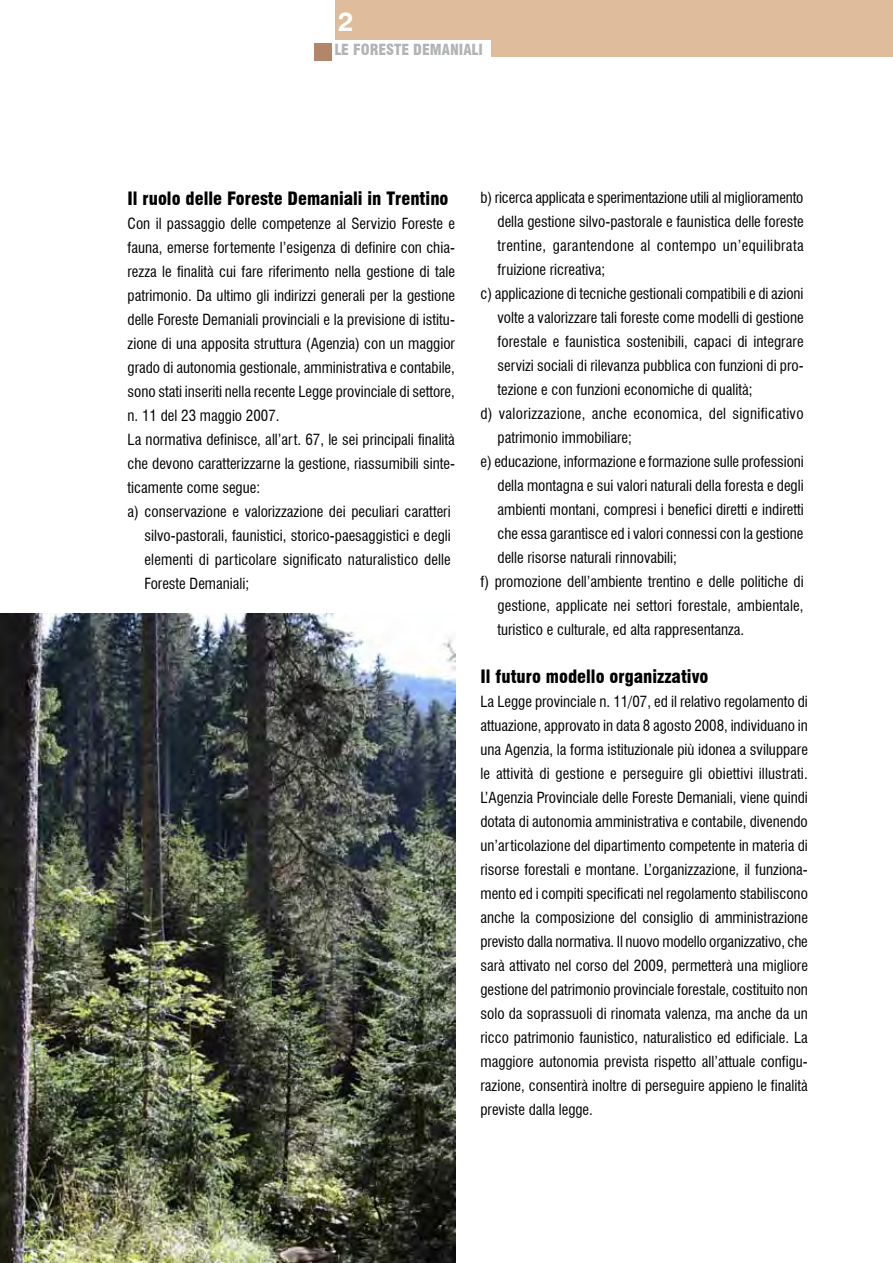
<style>
.page{position:relative;width:893px;height:1263px;background:#fff}
.page>*{position:absolute;margin:0;border:0;box-sizing:border-box;transform-origin:0 0}
.t1{font:700 27px "Swiss 721 BT";color:#fff}
.t2{font:900 condensed 18px "Swiss 721 BT";color:#000}
.t3{font:condensed 15px/24px "Swiss 721 BT";color:#000;text-align:justify}
.t4{font:condensed 15px "Swiss 721 BT";letter-spacing:.02em;color:#000}
.t5{font:condensed 15px "Swiss 721 BT";letter-spacing:.025em;color:#000}
.t6{font:900 condensed 15px "Swiss 721 BT";color:#b1b3b4}
</style>
<div class="page">
<div style="left:336px;top:0;width:557px;height:56px;background:#dfbc9b"></div>
<div style="left:327px;top:40px;width:163px;height:33px;background:#fff"></div>
<div style="left:315px;top:43px;width:17px;height:17px;background:#b3866a"></div>
<img style="left:0;top:613px;width:455px;height:650px">
<h1 class="t1" style="left:338px;top:5px;width:17px">2</h1>
<p class="t6" style="left:334px;top:40px;width:150px">LE FORESTE DEMANIALI</p>
<p class="t2" style="left:128px;top:188px;width:322px">Il ruolo delle Foreste Demaniali in Trentino</p>
<p class="t3" style="left:128px;top:212px;width:329px">Con il passaggio delle competenze al Servizio Foreste e</p>
<p class="t3" style="left:128px;top:236px;width:329px">fauna, emerse fortemente l’esigenza di definire con chia-</p>
<p class="t3" style="left:128px;top:260px;width:329px">rezza le finalità cui fare riferimento nella gestione di tale</p>
<p class="t3" style="left:128px;top:284px;width:329px">patrimonio. Da ultimo gli indirizzi generali per la gestione</p>
<p class="t3" style="left:128px;top:308px;width:329px">delle Foreste Demaniali provinciali e la previsione di istitu-</p>
<p class="t3" style="left:128px;top:332px;width:329px">zione di una apposita struttura (Agenzia) con un maggior</p>
<p class="t3" style="left:128px;top:356px;width:329px">grado di autonomia gestionale, amministrativa e contabile,</p>
<p class="t3" style="left:128px;top:380px;width:329px">sono stati inseriti nella recente Legge provinciale di settore,</p>
<p class="t3" style="left:128px;top:404px;width:154px">n. 11 del 23 maggio 2007.</p>
<p class="t3" style="left:128px;top:428px;width:329px">La normativa definisce, all’art. 67, le sei principali finalità</p>
<p class="t3" style="left:128px;top:452px;width:329px">che devono caratterizzarne la gestione, riassumibili sinte-</p>
<p class="t3" style="left:128px;top:476px;width:134px">ticamente come segue:</p>
<p class="t3" style="left:128px;top:500px;width:325px">a) conservazione e valorizzazione dei peculiari caratteri</p>
<p class="t3" style="left:145px;top:524px;width:308px">silvo-pastorali, faunistici, storico-paesaggistici e degli</p>
<p class="t3" style="left:145px;top:548px;width:308px">elementi di particolare significato naturalistico delle</p>
<p class="t3" style="left:145px;top:572px;width:106px">Foreste Demaniali;</p>
<p class="t3" style="left:480px;top:185px;width:325px">b) ricerca applicata e sperimentazione utili al miglioramento</p>
<p class="t3" style="left:497px;top:209px;width:308px">della gestione silvo-pastorale e faunistica delle foreste</p>
<p class="t5" style="left:497px;top:236px;width:308px">trentine, garantendone al contempo un’equilibrata</p>
<p class="t3" style="left:497px;top:257px;width:109px">fruizione ricreativa;</p>
<p class="t3" style="left:480px;top:281px;width:325px">c) applicazione di tecniche gestionali compatibili e di azioni</p>
<p class="t3" style="left:497px;top:305px;width:308px">volte a valorizzare tali foreste come modelli di gestione</p>
<p class="t3" style="left:497px;top:329px;width:308px">forestale e faunistica sostenibili, capaci di integrare</p>
<p class="t3" style="left:497px;top:353px;width:308px">servizi sociali di rilevanza pubblica con funzioni di pro-</p>
<p class="t3" style="left:497px;top:377px;width:257px">tezione e con funzioni economiche di qualità;</p>
<p class="t4" style="left:480px;top:404px;width:325px">d) valorizzazione, anche economica, del significativo</p>
<p class="t3" style="left:497px;top:425px;width:136px">patrimonio immobiliare;</p>
<p class="t3" style="left:480px;top:449px;width:325px">e) educazione, informazione e formazione sulle professioni</p>
<p class="t3" style="left:497px;top:473px;width:308px">della montagna e sui valori naturali della foresta e degli</p>
<p class="t3" style="left:497px;top:497px;width:308px">ambienti montani, compresi i benefici diretti e indiretti</p>
<p class="t3" style="left:497px;top:521px;width:307px">che essa garantisce ed i valori connessi con la gestione</p>
<p class="t3" style="left:497px;top:545px;width:181px">delle risorse naturali rinnovabili;</p>
<p class="t3" style="left:480px;top:569px;width:325px">f) promozione dell’ambiente trentino e delle politiche di</p>
<p class="t3" style="left:497px;top:593px;width:308px">gestione, applicate nei settori forestale, ambientale,</p>
<p class="t3" style="left:497px;top:617px;width:248px">turistico e culturale, ed alta rappresentanza.</p>
<p class="t2" style="left:480px;top:665px;width:229px">Il futuro modello organizzativo</p>
<p class="t3" style="left:480px;top:689px;width:329px">La Legge provinciale n. 11/07, ed il relativo regolamento di attuazione, approvato in data 8 agosto 2008, individuano in una Agenzia, la forma istituzionale più idonea a sviluppare le attività di gestione e perseguire gli obiettivi illustrati.<br>L’Agenzia Provinciale delle Foreste Demaniali, viene quindi dotata di autonomia amministrativa e contabile, divenendo un’articolazione del dipartimento competente in materia di risorse forestali e montane. L’organizzazione, il funziona&shy;mento ed i compiti specificati nel regolamento stabiliscono anche la composizione del consiglio di amministrazione previsto dalla normativa. Il nuovo modello organizzativo, che sarà attivato nel corso del 2009, permetterà una migliore gestione del patrimonio provinciale forestale, costituito non solo da soprassuoli di rinomata valenza, ma anche da un ricco patrimonio faunistico, naturalistico ed edificiale. La maggiore autonomia prevista rispetto all’attuale configu&shy;razione, consentirà inoltre di perseguire appieno le finalità previste dalla legge.</p>
</div>
